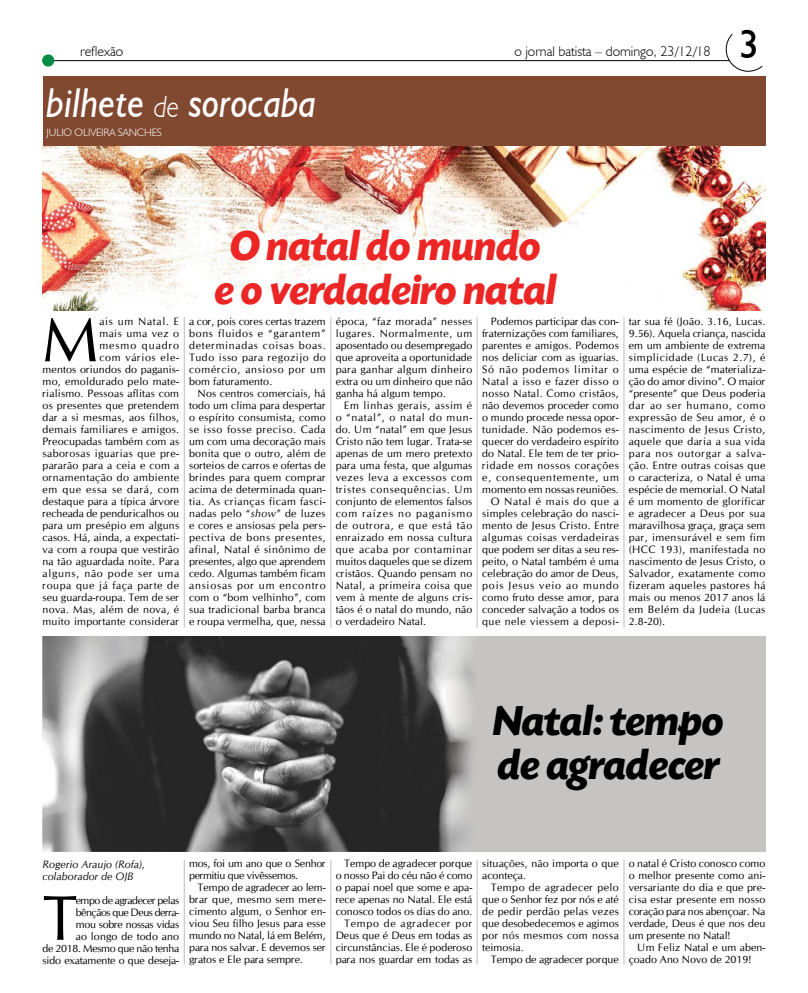
<style>
.page{position:relative;width:808px;height:993px;background:#fff}
.page>*{position:absolute;margin:0;border:0;box-sizing:border-box;transform-origin:0 0}
.t1{font:63.2px "Cg Omega";color:#000}
.t2{font:italic 700 44px/44px "Today SHOP";color:#ec2625;text-align:center}
.t3{font:italic 700 44px/44px "Today SHOP";color:#000}
.t4{font:italic 41.7px "Humanist 521 BT";color:#fff;scale:.9 1}
.t5{font:40px "Humanist 521 BT";color:#000}
.t6{font:300 14px "Humanist 521 BT";color:#000}
.t7{font:10.7px/12px "Cg Omega";letter-spacing:.01em;color:#000;text-align:justify}
.t8{font:10.7px/12px "Cg Omega";letter-spacing:-.03em;color:#000;text-align:right}
.t9{font:italic 10.7px/12px "Cg Omega";color:#000}
.t10{font:300 10.7px "Humanist 521 BT";letter-spacing:-.01em;color:#fff}
.s1{font-weight:300;font-size:30.8px}
.s2{font-style:italic}
</style>
<div class="page">
<hr style="left:50px;top:60px;width:683px;height:1px;background:#000">
<svg style="left:706px;top:34px;width:60px;height:52px"></svg>
<div style="left:43px;top:55px;width:11px;height:11px;background:#008c44;border-radius:50%"></div>
<div style="left:43px;top:55px;width:11px;height:11px;border:1px solid #008c44;border-radius:50%"></div>
<div style="left:380px;top:635px;width:385px;height:216px;background:#c5c4c3"></div>
<img style="left:43px;top:635px;width:464px;height:216px">
<img style="left:43px;top:146px;width:722px;height:164px">
<div style="left:43px;top:77px;width:722px;height:69px;background:#824931"></div>
<hr style="left:184px;top:317px;width:1px;height:310px;background:#bcbec0">
<hr style="left:184px;top:859px;width:1px;height:105px;background:#bcbec0">
<hr style="left:331px;top:317px;width:1px;height:310px;background:#bcbec0">
<hr style="left:331px;top:859px;width:1px;height:105px;background:#bcbec0">
<hr style="left:477px;top:317px;width:1px;height:310px;background:#bcbec0">
<hr style="left:477px;top:859px;width:1px;height:105px;background:#bcbec0">
<hr style="left:624px;top:317px;width:1px;height:310px;background:#bcbec0">
<hr style="left:624px;top:859px;width:1px;height:105px;background:#bcbec0">
<h3 class="t6" style="left:80px;top:43px;width:45px">reflexão</h3>
<h3 class="t6" style="left:514px;top:43px;width:198px">o jornal batista – domingo, 23/12/18</h3>
<h3 class="t4" style="left:47px;top:77px;width:301px">bilhete <span class="s1">de</span> sorocaba</h3>
<p class="t10" style="left:47px;top:125px;width:117px">JULIO OLIVEIRA SANCHES</p>
<h3 class="t5" style="left:739px;top:20px;width:22px">3</h3>
<h2 class="t2" style="left:215px;top:225px;width:343px">O natal do mundo<br>e o verdadeiro natal</h2>
<p class="t7" style="left:43px;top:315px;width:138px;text-align:right">ais um Natal. E<br>mais uma vez o<br>mesmo quadro<br>com vários ele-<br>mentos oriundos do paganis&shy;mo, emoldurado pelo mate&shy;rialismo. Pessoas aflitas com os presentes que pretendem dar a si mesmas, aos filhos, demais familiares e amigos.<br>Preocupadas também com as saborosas iguarias que pre&shy;pararão para a ceia e com a ornamentação do ambiente em que essa se dará, com destaque para a típica árvore recheada de penduricalhos ou para um presépio em alguns casos. Há, ainda, a expectati&shy;va com a roupa que vestirão na tão aguardada noite. Para alguns, não pode ser uma roupa que já faça parte de seu guarda-roupa. Tem de ser nova. Mas, além de nova, é muito importante considerar</p>
<h1 class="t1" style="left:43px;top:304px;width:58px">M</h1>
<p class="t7" style="left:189px;top:315px;width:138px">a cor, pois cores certas trazem bons fluidos e “garantem” determinadas coisas boas.<br>Tudo isso para regozijo do comércio, ansioso por um bom faturamento.</p>
<p class="t7" style="left:189px;top:387px;width:138px;text-indent:9px">Nos centros comerciais, há todo um clima para despertar o espírito consumista, como se isso fosse preciso. Cada um com uma decoração mais bonita que o outro, além de sorteios de carros e ofertas de brindes para quem comprar acima de determinada quan&shy;tia. As crianças ficam fasci&shy;nadas pelo “<span class="s2">show</span>” de luzes e cores e ansiosas pela pers&shy;pectiva de bons presentes, afinal, Natal é sinônimo de presentes, algo que aprendem cedo. Algumas também ficam ansiosas por um encontro com o “bom velhinho”, com sua tradicional barba branca e roupa vermelha, que, nessa</p>
<p class="t7" style="left:336px;top:315px;width:138px">época, “faz morada” nesses lugares. Normalmente, um aposentado ou desempregado que aproveita a oportunidade para ganhar algum dinheiro extra ou um dinheiro que não ganha há algum tempo.</p>
<p class="t7" style="left:336px;top:399px;width:138px;text-indent:9px">Em linhas gerais, assim é o “natal”, o natal do mun&shy;do. Um “natal” em que Jesus Cristo não tem lugar. Trata-se apenas de um mero pretexto para uma festa, que algumas vezes leva a excessos com tristes consequências. Um conjunto de elementos falsos com raízes no paganismo de outrora, e que está tão enraizado em nossa cultura que acaba por contaminar muitos daqueles que se dizem cristãos. Quando pensam no Natal, a primeira coisa que vem à mente de alguns cris&shy;tãos é o natal do mundo, não o verdadeiro Natal.</p>
<p class="t7" style="left:482px;top:315px;width:138px;text-align:right">Podemos participar das con&shy;fraternizações com familiares, parentes e amigos. Podemos nos deliciar com as iguarias.<br>Só não podemos limitar o<br>Natal a isso e fazer disso o nosso Natal. Como cristãos, não devemos proceder como o mundo procede nessa opor&shy;tunidade. Não podemos es&shy;quecer do verdadeiro espírito do Natal. Ele tem de ter prio&shy;ridade em nossos corações e, consequentemente, um momento em nossas reuniões.<br>O Natal é mais do que a simples celebração do nasci&shy;mento de Jesus Cristo. Entre algumas coisas verdadeiras que podem ser ditas a seu res&shy;peito, o Natal também é uma celebração do amor de Deus, pois Jesus veio ao mundo como fruto desse amor, para conceder salvação a todos os que nele viessem a deposi-</p>
<p class="t7" style="left:629px;top:315px;width:138px">tar sua fé (João. 3.16, Lucas.<br>9.56). Aquela criança, nascida em um ambiente de extrema simplicidade (Lucas 2.7), é uma espécie de “materializa&shy;ção do amor divino”. O maior “presente” que Deus poderia dar ao ser humano, como expressão de Seu amor, é o nascimento de Jesus Cristo, aquele que daria a sua vida para nos outorgar a salva&shy;ção. Entre outras coisas que o caracteriza, o Natal é uma espécie de memorial. O Natal é um momento de glorificar e agradecer a Deus por sua maravilhosa graça, graça sem par, imensurável e sem fim (HCC 193), manifestada no nascimento de Jesus Cristo, o Salvador, exatamente como fizeram aqueles pastores há mais ou menos 2017 anos lá em Belém da Judeia (Lucas 2.8-20).</p>
<h2 class="t3" style="left:493px;top:700px;width:232px">Natal: tempo de agradecer</h2>
<p class="t9" style="left:43px;top:857px;width:104px">Rogerio Araujo (Rofa), colaborador de OJB</p>
<h1 class="t1" style="left:43px;top:882px;width:37px">T</h1>
<p class="t8" style="left:43px;top:893px;width:138px">empo de agradecer pelas bênçãos que Deus derra-<br>mou sobre nossas vidas<br>ao longo de todo ano<br>de 2018. Mesmo que não tenha sido exatamente o que deseja-</p>
<p class="t8" style="left:189px;top:857px;width:138px;text-align:left">mos, foi um ano que o Senhor permitiu que vivêssemos.</p>
<p class="t7" style="left:189px;top:881px;width:138px;text-indent:9px">Tempo de agradecer ao lem&shy;brar que, mesmo sem mere&shy;cimento algum, o Senhor en&shy;viou Seu filho Jesus para esse mundo no Natal, lá em Belém, para nos salvar. E devemos ser gratos e Ele para sempre.</p>
<p class="t7" style="left:336px;top:857px;width:138px;text-align:right">Tempo de agradecer porque o nosso Pai do céu não é como o papai noel que some e apa&shy;rece apenas no Natal. Ele está conosco todos os dias do ano.<br>Tempo de agradecer por<br>Deus que é Deus em todas as circunstâncias. Ele é poderoso para nos guardar em todas as</p>
<p class="t7" style="left:482px;top:857px;width:138px">situações, não importa o que aconteça.</p>
<p class="t7" style="left:482px;top:881px;width:138px;text-indent:9px">Tempo de agradecer pelo que o Senhor fez por nós e até de pedir perdão pelas vezes que desobedecemos e agimos por nós mesmos com nossa teimosia.</p>
<p class="t7" style="left:491px;top:953px;width:130px">Tempo de agradecer porque</p>
<p class="t7" style="left:629px;top:857px;width:138px">o natal é Cristo conosco como o melhor presente como ani&shy;versariante do dia e que pre&shy;cisa estar presente em nosso coração para nos abençoar. Na verdade, Deus é que nos deu um presente no Natal!</p>
<p class="t7" style="left:629px;top:941px;width:138px;text-indent:9px">Um Feliz Natal e um aben&shy;çoado Ano Novo de 2019!</p>
</div>
